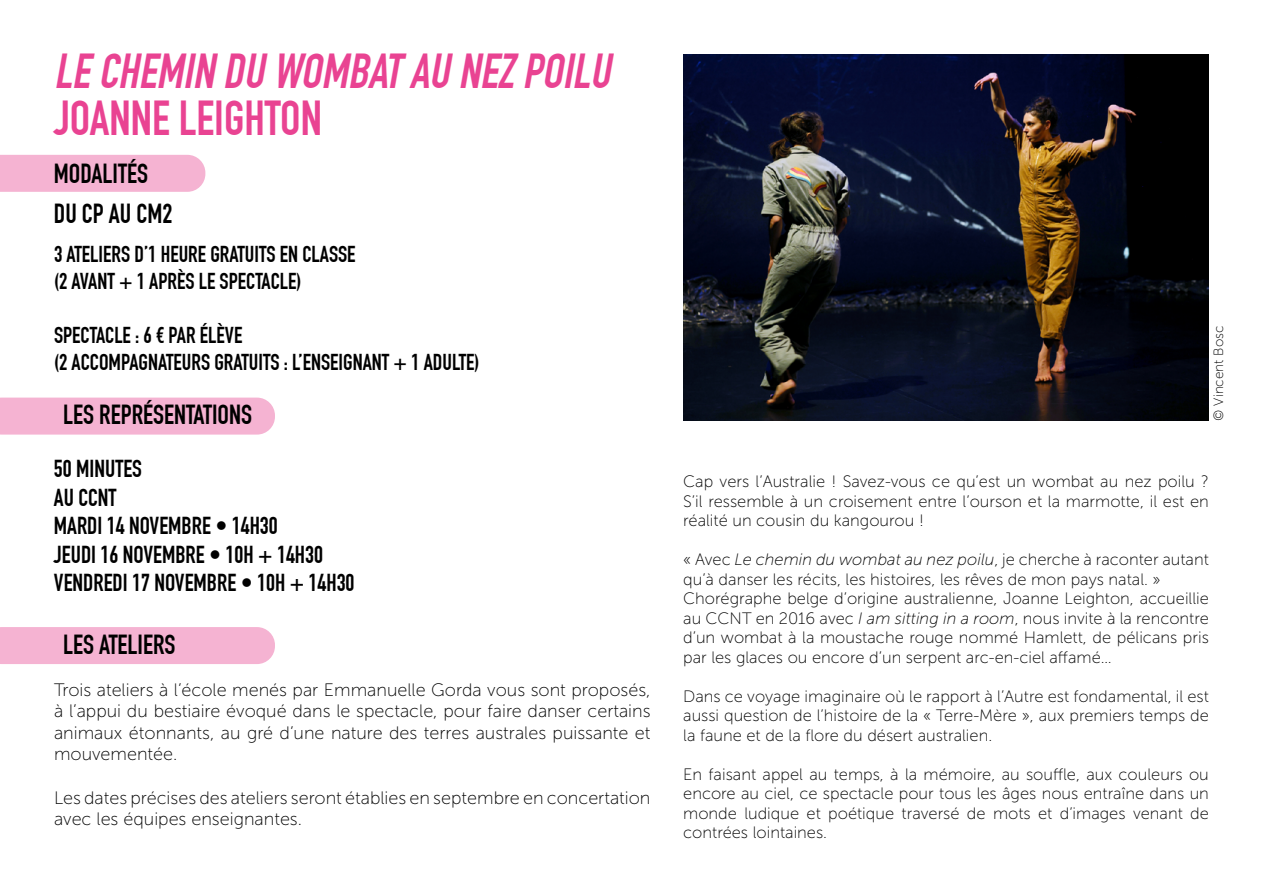
<style>
.page{position:relative;width:1263px;height:893px;background:#fff}
.page>*{position:absolute;margin:0;border:0;box-sizing:border-box;transform-origin:0 0}
.t1{font:italic 700 48px "DIN Condensed";color:#e94392}
.t2{font:700 48px "DIN Condensed";color:#e94392}
.t3{font:700 27px/39.8px "DIN Condensed";color:#000}
.t4{font:700 24px/28.5px "DIN Condensed";color:#000}
.t5{font:700 22.5px/27px "DIN Condensed";color:#000}
.t6{font:18px/21.6px "Museo Sans 100";color:#000;text-align:justify}
.t7{font:16.5px/19.5px "Museo Sans 100";color:#000;text-align:justify}
.t8{font:13.5px "Museo Sans 100";color:#000}
.s1{font-style:italic}
</style>
<div class="page">
<div style="left:0;top:155px;width:205px;height:37px;background:#f5b3d2"></div>
<div style="left:0;top:398px;width:275px;height:37px;background:#f5b3d2"></div>
<div style="left:0;top:627px;width:275px;height:37px;background:#f5b3d2"></div>
<img style="left:683px;top:54px;width:526px;height:367px">
<h1 class="t1" style="left:54px;top:43px;width:568px">LECHEMIN DU WOMBATAU NEZPOILU</h1>
<h1 class="t2" style="left:54px;top:90px;width:270px">JOANNE LEIGHTON</h1>
<h2 class="t3" style="left:54px;top:154px;width:120px">MODALITÉS<br>DU CP AU CM2</h2>
<h3 class="t5" style="left:54px;top:241px;width:303px">3 ATELIERS D’1 HEURE GRATUITS EN CLASSE (2 AVANT + 1 APRÈS LE SPECTACLE)</h3>
<h3 class="t5" style="left:54px;top:322px;width:427px">SPECTACLE : 6 € PAR ÉLÈVE<br>(2 ACCOMPAGNATEURS GRATUITS : L’ENSEIGNANT + 1 ADULTE)</h3>
<h2 class="t3" style="left:63px;top:395px;width:190px">LES REPRÉSENTATIONS</h2>
<h3 class="t4" style="left:54px;top:455px;width:302px">50 MINUTES<br>AU CCNT<br>MARDI 14 NOVEMBRE • 14H30<br>JEUDI 16 NOVEMBRE • 10H + 14H30<br>VENDREDI 17 NOVEMBRE • 10H + 14H30</h3>
<h2 class="t3" style="left:63px;top:624px;width:114px">LES ATELIERS</h2>
<p class="t6" style="left:54px;top:679px;width:598px">Trois ateliers à l’école menés par Emmanuelle Gorda vous sont proposés, à l’appui du bestiaire évoqué dans le spectacle, pour faire danser certains animaux étonnants, au gré d’une nature des terres australes puissante et mouvementée.</p>
<p class="t6" style="left:54px;top:787px;width:598px">Les dates précises des ateliers seront établies en septembre en concertation avec les équipes enseignantes.</p>
<p class="t8" style="left:1211px;top:421px;width:96px;rotate:-90deg">© Vincent Bosc</p>
<p class="t7" style="left:683px;top:472px;width:527px">Cap vers l’Australie ! Savez-vous ce qu’est un wombat au nez poilu ?<br>S’il ressemble à un croisement entre l’ourson et la marmotte, il est en réalité un cousin du kangourou !</p>
<p class="t7" style="left:683px;top:550px;width:527px;text-align:left">« Avec <span class="s1">Le chemin du wombat au nez poilu</span>, je cherche à raconter autant qu’à danser les récits, les histoires, les rêves de mon pays natal. » Chorégraphe belge d’origine australienne, Joanne Leighton, accueillie au CCNT en 2016 avec <span class="s1">I am sitting in a room</span>, nous invite à la rencontre d’un wombat à la moustache rouge nommé Hamlett, de pélicans pris par les glaces ou encore d’un serpent arc-en-ciel affamé…</p>
<p class="t7" style="left:683px;top:687px;width:527px">Dans ce voyage imaginaire où le rapport à l’Autre est fondamental, il est aussi question de l’histoire de la « Terre-Mère », aux premiers temps de la faune et de la flore du désert australien.</p>
<p class="t7" style="left:683px;top:765px;width:527px">En faisant appel au temps, à la mémoire, au souffle, aux couleurs ou encore au ciel, ce spectacle pour tous les âges nous entraîne dans un monde ludique et poétique traversé de mots et d’images venant de contrées lointaines.</p>
</div>
